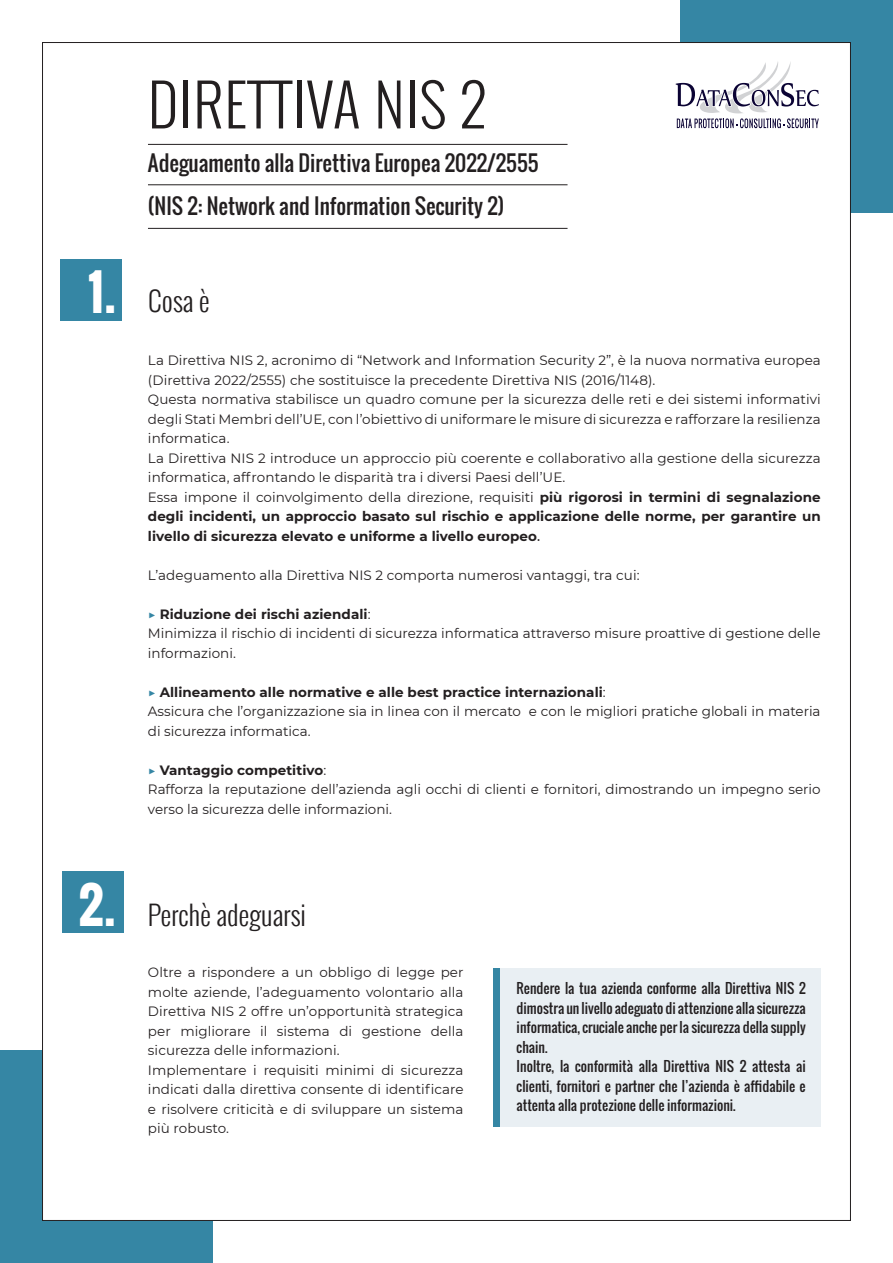
<style>
.page{position:relative;width:893px;height:1263px;background:#fff}
.page>*{position:absolute;margin:0;border:0;box-sizing:border-box;transform-origin:0 0}
.t1{font:300 57px "Oswald";letter-spacing:.025em;color:#231f20}
.t2{font:700 48px "Oswald";color:#fff}
.t3{font:300 27px "Oswald";color:#231f20}
.t4{font:21px "Oswald";color:#231f20}
.t5{font:13.5px/19.5px "Montserrat";color:#231f20}
.t6{font:700 13.5px/19.5px "Montserrat";letter-spacing:.005em;color:#231f20;text-align:justify}
.t7{font:13.5px/19.5px "Oswald";color:#231f20;text-align:justify}
.s1{font-weight:400}
.s2{font-weight:500}
.s3{font-weight:500;color:#3586a4}
</style>
<div class="page">
<div style="left:680px;top:0;width:213px;height:213px;background:#3586a4"></div>
<div style="left:0;top:1050px;width:213px;height:213px;background:#3586a4"></div>
<div style="left:43px;top:43px;width:807px;height:1177px;background:#fff"></div>
<svg style="left:676px;top:62px;width:143px;height:66px"></svg>
<hr style="left:148px;top:144px;width:419px;height:1px;background:#231f20">
<hr style="left:148px;top:184px;width:419px;height:1px;background:#231f20">
<hr style="left:148px;top:228px;width:419px;height:1px;background:#231f20">
<div style="left:496px;top:968px;width:325px;height:159px;background:#e9eff3"></div>
<div style="left:493px;top:968px;width:6px;height:159px;background:#3586a4"></div>
<div style="left:63px;top:872px;width:61px;height:61px;background:#3586a4"></div>
<div style="left:61px;top:259px;width:61px;height:61px;background:#3586a4"></div>
<p class="t2" style="left:88px;top:257px;width:30px">1.</p>
<p class="t2" style="left:79px;top:869px;width:39px">2.</p>
<p class="t1" style="left:148px;top:63px;width:340px">DIRETTIVA NIS 2</p>
<p class="t4" style="left:148px;top:147px;width:392px">Adeguamento alla Direttiva Europea 2022/2555</p>
<p class="t4" style="left:148px;top:191px;width:358px">(NIS 2: Network and Information Security 2)</p>
<p class="t3" style="left:148px;top:281px;width:63px">Cosa è</p>
<p class="t5" style="left:148px;top:350px;width:674px">La Direttiva NIS 2, acronimo di “Network and Information Security 2”, è la nuova normativa europea (Direttiva 2022/2555) che sostituisce la precedente Direttiva NIS (2016/1148).</p>
<p class="t5" style="left:148px;top:389px;width:674px;text-align:justify">Questa normativa stabilisce un quadro comune per la sicurezza delle reti e dei sistemi informativi degli Stati Membri dell’UE, con l’obiettivo di uniformare le misure di sicurezza e rafforzare la resilienza informatica.</p>
<p class="t5" style="left:148px;top:448px;width:674px">La Direttiva NIS 2 introduce un approccio più coerente e collaborativo alla gestione della sicurezza informatica, affrontando le disparità tra i diversi Paesi dell’UE.</p>
<p class="t6" style="left:148px;top:486px;width:674px"><span class="s1">Essa impone il coinvolgimento della direzione, requisiti</span> più rigorosi in termini di segnalazione degli incidenti, un approccio basato sul rischio e applicazione delle norme, per garantire un livello di sicurezza elevato e uniforme a livello europeo<span class="s2">.</span></p>
<p class="t5" style="left:148px;top:565px;width:493px">L’adeguamento alla Direttiva NIS 2 comporta numerosi vantaggi, tra cui:</p>
<p class="t6" style="left:148px;top:603px;width:224px"><span class="s3">▶</span> Riduzione dei rischi aziendali<span class="s1">:</span></p>
<p class="t5" style="left:148px;top:623px;width:674px">Minimizza il rischio di incidenti di sicurezza informatica attraverso misure proattive di gestione delle informazioni.</p>
<p class="t6" style="left:148px;top:681px;width:459px"><span class="s3">▶</span> Allineamento alle normative e alle best practice internazionali<span class="s1">:</span></p>
<p class="t5" style="left:148px;top:701px;width:674px">Assicura che l’organizzazione sia in linea con il mercato e con le migliori pratiche globali in materia di sicurezza informatica.</p>
<p class="t6" style="left:148px;top:759px;width:180px"><span class="s3">▶</span> Vantaggio competitivo<span class="s1">:</span></p>
<p class="t5" style="left:148px;top:779px;width:674px">Rafforza la reputazione dell’azienda agli occhi di clienti e fornitori, dimostrando un impegno serio verso la sicurezza delle informazioni.</p>
<p class="t3" style="left:148px;top:895px;width:160px">Perchè adeguarsi</p>
<p class="t5" style="left:148px;top:962px;width:317px;text-align:justify">Oltre a rispondere a un obbligo di legge per molte aziende, l’adeguamento volontario alla Direttiva NIS 2 offre un’opportunità strategica per migliorare il sistema di gestione della sicurezza delle informazioni.</p>
<p class="t5" style="left:148px;top:1060px;width:317px;text-align:justify">Implementare i requisiti minimi di sicurezza indicati dalla direttiva consente di identificare e risolvere criticità e di sviluppare un sistema più robusto.</p>
<p class="t7" style="left:517px;top:979px;width:291px">Rendere la tua azienda conforme alla Direttiva NIS 2 dimostra un livello adeguato di attenzione alla sicurezza informatica, cruciale anche per la sicurezza della supply chain.</p>
<p class="t7" style="left:517px;top:1057px;width:291px">Inoltre, la conformità alla Direttiva NIS 2 attesta ai clienti, fornitori e partner che l’azienda è affidabile e attenta alla protezione delle informazioni.</p>
</div>
